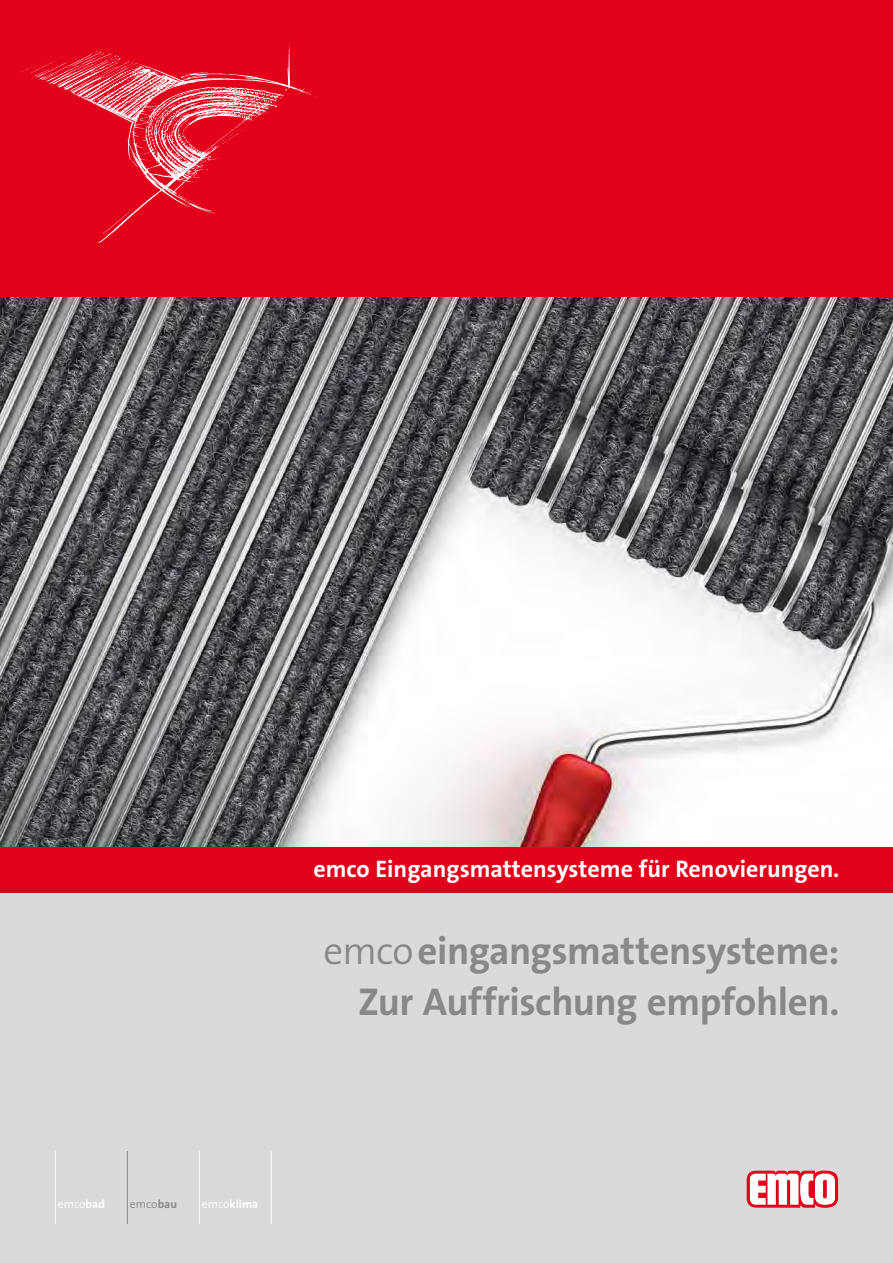
<style>
.page{position:relative;width:893px;height:1263px;background:#fff}
.page>*{position:absolute;margin:0;border:0;box-sizing:border-box;transform-origin:0 0}
.t1{font:700 39px/50.6px "The Sans Os F";letter-spacing:-.015em;color:#87888a;text-align:right}
.t2{font:700 24px "The Sans Os F";color:#fff}
.t3{font:700 11.7px "The Sans Os F";color:#fff}
.t4{font:300 11.7px "The Sans Os F";color:#fff}
.t5{font:300 11.7px "The Sans Os F";color:#87888a}
.s1{font-weight:300}
.s2{font-weight:700}
</style>
<div class="page">
<div style="left:0;top:846px;width:893px;height:47px;background:#e2001a"></div>
<div style="left:0;top:893px;width:893px;height:370px;background:#d9dadb"></div>
<hr style="left:55px;top:1151px;width:1px;height:73px;background:#fff">
<hr style="left:127px;top:1151px;width:1px;height:73px;background:#87888a">
<hr style="left:199px;top:1151px;width:1px;height:73px;background:#fff">
<hr style="left:271px;top:1151px;width:1px;height:73px;background:#fff">
<svg style="left:746px;top:1170px;width:92px;height:38px;background:#f2a0a9"></svg>
<div style="left:0;top:0;width:893px;height:298px;background:#e2001a"></div>
<svg style="left:22px;top:39px;width:295px;height:204px"></svg>
<img style="left:0;top:298px;width:893px;height:548px">
<p class="t2" style="left:313px;top:853px;width:527px">emco Eingangsmattensysteme für Renovierungen.</p>
<p class="t1" style="left:323px;top:926px;width:517px"><span class="s1">emco</span>eingangsmattensysteme:<br>Zur Auffrischung empfohlen.</p>
<p class="t4" style="left:58px;top:1196px;width:48px">emco<span class="s2">bad</span></p>
<p class="t5" style="left:130px;top:1196px;width:49px">emco<span class="s2">bau</span></p>
<p class="t3" style="left:202px;top:1196px;width:58px"><span class="s1">emco</span>klima</p>
</div>
